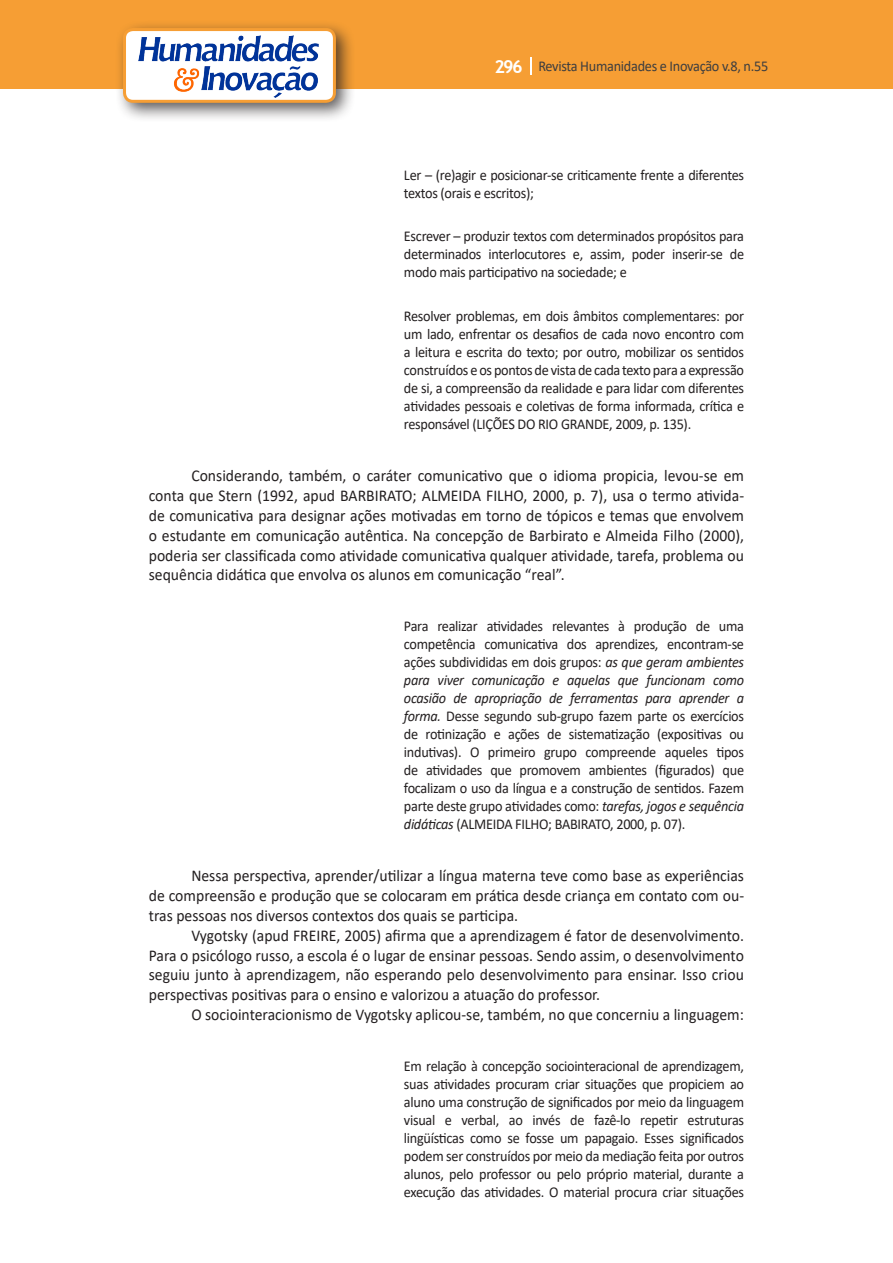
<style>
.page{position:relative;width:893px;height:1263px;background:#fff}
.page>*{position:absolute;margin:0;border:0;box-sizing:border-box;transform-origin:0 0}
.Texto{font:16.5px/19.8px "Calibri";color:#231f20;text-align:justify;scale:.95 1}
.citacao{font:15px/18px "Calibri";letter-spacing:-.02em;color:#231f20;text-align:justify;scale:.95 1}
.t1{font:15px "Calibri";letter-spacing:-.02em;color:#3e3e3f;scale:.95 1}
.s1{font-family:"Trebuchet MS";font-weight:700;font-size:18px;color:#fff}
.s2{font-style:italic}
</style>
<div class="page">
<div style="left:0;top:0;width:893px;height:88px;background:#f69e34"></div>
<svg style="left:530px;top:57px;width:2px;height:18px"></svg>
<div style="left:115px;top:20px;width:241px;height:103px;background:#231f20;opacity:.75"></div>
<div style="left:125px;top:30px;width:209px;height:71px;background:#fff;border-radius:9px"></div>
<img style="left:138px;top:35px;width:181px;height:62px">
<div style="left:123px;top:28px;width:213px;height:75px;border:3px solid #f69e34;border-radius:9px"></div>
<p class="t1" style="left:495px;top:56px;width:290px"><span class="s1">296</span> Revista Humanidades e Inovação v.8, n.55</p>
<p class="citacao" style="left:404px;top:166px;width:360px">Ler – (re)agir e posicionar-se criticamente frente a diferentes textos (orais e escritos);</p>
<p class="citacao" style="left:404px;top:227px;width:359px">Escrever – produzir textos com determinados propósitos para determinados interlocutores e, assim, poder inserir-se de modo mais participativo na sociedade; e</p>
<p class="citacao" style="left:404px;top:307px;width:360px">Resolver problemas, em dois âmbitos complementares: por um lado, enfrentar os desafios de cada novo encontro com a leitura e escrita do texto; por outro, mobilizar os sentidos construídos e os pontos de vista de cada texto para a expressão de si, a compreensão da realidade e para lidar com diferentes atividades pessoais e coletivas de forma informada, crítica e responsável (LIÇÕES DO RIO GRANDE, 2009, p. 135).</p>
<p class="Texto" style="left:149px;top:466px;width:628px;text-indent:43px">Considerando, também, o caráter comunicativo que o idioma propicia, levou-se em conta que Stern (1992, apud BARBIRATO; ALMEIDA FILHO, 2000, p. 7), usa o termo ativida&shy;de comunicativa para designar ações motivadas em torno de tópicos e temas que envolvem o estudante em comunicação autêntica. Na concepção de Barbirato e Almeida Filho (2000), poderia ser classificada como atividade comunicativa qualquer atividade, tarefa, problema ou sequência didática que envolva os alunos em comunicação “real”.</p>
<p class="citacao" style="left:404px;top:617px;width:360px">Para realizar atividades relevantes à produção de uma competência comunicativa dos aprendizes, encontram-se ações subdivididas em dois grupos: <span class="s2">as que geram ambientes para viver comunicação e aquelas que funcionam como ocasião de apropriação de ferramentas para aprender a forma.</span> Desse segundo sub-grupo fazem parte os exercícios de rotinização e ações de sistematização (expositivas ou indutivas). O primeiro grupo compreende aqueles tipos de atividades que promovem ambientes (figurados) que focalizam o uso da língua e a construção de sentidos. Fazem parte deste grupo atividades como: <span class="s2">tarefas, jogos e sequência didáticas</span> (ALMEIDA FILHO; BABIRATO, 2000, p. 07).</p>
<p class="Texto" style="left:149px;top:865px;width:628px;text-indent:43px">Nessa perspectiva, aprender/utilizar a língua materna teve como base as experiências de compreensão e produção que se colocaram em prática desde criança em contato com ou&shy;tras pessoas nos diversos contextos dos quais se participa.</p>
<p class="Texto" style="left:149px;top:925px;width:628px;text-indent:43px">Vygotsky (apud FREIRE, 2005) afirma que a aprendizagem é fator de desenvolvimento.<br>Para o psicólogo russo, a escola é o lugar de ensinar pessoas. Sendo assim, o desenvolvimento seguiu junto à aprendizagem, não esperando pelo desenvolvimento para ensinar. Isso criou perspectivas positivas para o ensino e valorizou a atuação do professor.</p>
<p class="Texto" style="left:191px;top:1004px;width:583px">O sociointeracionismo de Vygotsky aplicou-se, também, no que concerniu a linguagem:</p>
<p class="citacao" style="left:404px;top:1056px;width:360px">Em relação à concepção sociointeracional de aprendizagem, suas atividades procuram criar situações que propiciem ao aluno uma construção de significados por meio da linguagem visual e verbal, ao invés de fazê-lo repetir estruturas lingüísticas como se fosse um papagaio. Esses significados podem ser construídos por meio da mediação feita por outros alunos, pelo professor ou pelo próprio material, durante a execução das atividades. O material procura criar situações</p>
</div>
